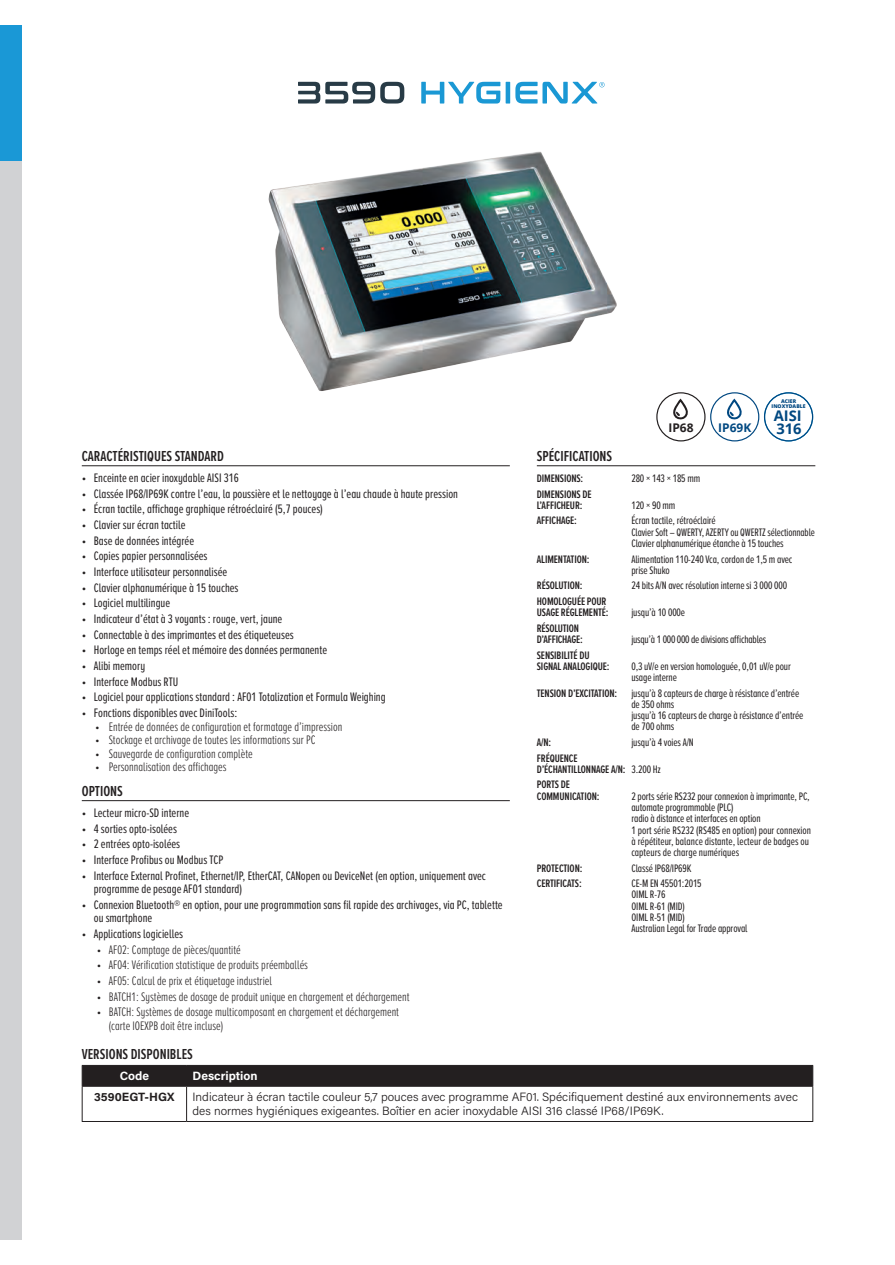
<style>
.page{position:relative;width:895px;height:1265px;background:#fff}
.page>*{position:absolute;margin:0;border:0;box-sizing:border-box;transform-origin:0 0}
.t1{font:600 15px "Proxima Nova A Ex Cn";color:#231f20}
.t2{font:700 14.7px/12.8px "Open Sans";color:#004881}
.t3{font:12.75px/13.5px "Proxima Nova A Ex Cn";color:#231f20}
.t4{font:300 12.75px/13.5px "Proxima Nova A Ex Cn";color:#231f20}
.t5{font:300 12px/14.4px "Acumin Pro";color:#231f20}
.t6{font:700 12px "Acumin Pro";color:#fff}
.t7{font:700 12px "Acumin Pro";color:#231f20}
.t8{font:700 12px "Open Sans";color:#004881}
.t9{font:700 12px "Open Sans";color:#231f20}
.t10{font:11.25px/11.2px "Proxima Nova A Ex Cn";letter-spacing:-.01em;color:#231f20}
.t11{font:600 11.25px/11.2px "Proxima Nova A Ex Cn";letter-spacing:-.01em;color:#231f20}
.t12{font:800 5.1px/5.2px "Open Sans";color:#004881;text-align:center}
.s1{font-weight:400}
</style>
<div class="page">
<img style="left:268px;top:151px;width:349px;height:240px">
<div style="left:656px;top:392px;width:49px;height:49px;border:1px solid #231f20;border-radius:50%"></div>
<svg style="left:673px;top:398px;width:15px;height:22px"></svg>
<div style="left:710px;top:392px;width:49px;height:49px;border:1px solid #004881;border-radius:50%"></div>
<svg style="left:727px;top:398px;width:15px;height:22px"></svg>
<svg style="left:298px;top:82px;width:106px;height:21px"></svg>
<svg style="left:421px;top:82px;width:79px;height:21px"></svg>
<div style="left:505px;top:82px;width:5px;height:21px;background:#1a98d4"></div>
<svg style="left:515px;top:82px;width:89px;height:21px"></svg>
<hr style="left:82px;top:465px;width:427px;height:1px;background:#231f20">
<hr style="left:82px;top:800px;width:427px;height:1px;background:#231f20">
<hr style="left:536px;top:465px;width:279px;height:1px;background:#231f20">
<hr style="left:82px;top:1064px;width:104px;height:1px;background:#231f20">
<hr style="left:186px;top:1064px;width:627px;height:1px;background:#231f20">
<div style="left:82px;top:1065px;width:731px;height:20px;background:#231f20"></div>
<hr style="left:82px;top:1085px;width:104px;height:1px;background:#231f20">
<hr style="left:82px;top:1086px;width:1px;height:35px;background:#231f20">
<hr style="left:186px;top:1085px;width:627px;height:1px;background:#231f20">
<hr style="left:812px;top:1086px;width:1px;height:35px;background:#231f20">
<hr style="left:186px;top:1086px;width:1px;height:35px;background:#231f20">
<hr style="left:82px;top:1121px;width:104px;height:1px;background:#231f20">
<hr style="left:186px;top:1121px;width:627px;height:1px;background:#231f20">
<div style="left:763px;top:392px;width:50px;height:49px;border:1px solid #004881;border-radius:50%"></div>
<div style="left:0;top:160px;width:21px;height:1079px;background:#d1d2d4"></div>
<div style="left:0;top:25px;width:21px;height:136px;background:#1a98d6"></div>
<p class="t1" style="left:82px;top:445px;width:144px">CARACTÉRISTIQUES STANDARD</p>
<p class="t3" style="left:82px;top:470px;width:158px">• Enceinte en acier inoxydable AISI 316</p>
<p class="t3" style="left:82px;top:486px;width:377px">• Classée IP68/IP69K contre l’eau, la poussière et le nettoyage à l’eau chaude à haute pression</p>
<p class="t3" style="left:82px;top:502px;width:243px">• Écran tactile, affichage graphique rétroéclairé (5,7 pouces)</p>
<p class="t3" style="left:82px;top:517px;width:105px">• Clavier sur écran tactile</p>
<p class="t3" style="left:82px;top:533px;width:114px">• Base de données intégrée</p>
<p class="t3" style="left:82px;top:549px;width:127px">• Copies papier personnalisées</p>
<p class="t3" style="left:82px;top:564px;width:147px">• Interface utilisateur personnalisée</p>
<p class="t3" style="left:82px;top:580px;width:158px">• Clavier alphanumérique à 15 touches</p>
<p class="t3" style="left:82px;top:596px;width:90px">• Logiciel multilingue</p>
<p class="t3" style="left:82px;top:611px;width:202px">• Indicateur d’état à 3 voyants : rouge, vert, jaune</p>
<p class="t3" style="left:82px;top:627px;width:213px">• Connectable à des imprimantes et des étiqueteuses</p>
<p class="t3" style="left:82px;top:643px;width:247px">• Horloge en temps réel et mémoire des données permanente</p>
<p class="t3" style="left:82px;top:658px;width:65px">• Alibi memory</p>
<p class="t3" style="left:82px;top:674px;width:98px">• Interface Modbus RTU</p>
<p class="t3" style="left:82px;top:690px;width:305px">• Logiciel pour applications standard : AF01 Totalization et Formula Weighing</p>
<p class="t3" style="left:82px;top:705px;width:157px">• Fonctions disponibles avec DiniTools:</p>
<p class="t4" style="left:95px;top:719px;width:248px">• Entrée de données de configuration et formatage d’impression</p>
<p class="t4" style="left:95px;top:732px;width:221px">• Stockage et archivage de toutes les informations sur PC</p>
<p class="t4" style="left:95px;top:746px;width:159px">• Sauvegarde de configuration complète</p>
<p class="t4" style="left:95px;top:759px;width:133px">• Personnalisation des affichages</p>
<p class="t1" style="left:82px;top:780px;width:43px">OPTIONS</p>
<p class="t3" style="left:82px;top:805px;width:109px">• Lecteur micro-SD interne</p>
<p class="t3" style="left:82px;top:821px;width:97px">• 4 sorties opto-isolées</p>
<p class="t3" style="left:82px;top:836px;width:100px">• 2 entrées opto-isolées</p>
<p class="t3" style="left:82px;top:852px;width:143px">• Interface Profibus ou Modbus TCP</p>
<p class="t3" style="left:94px;top:868px;width:393px;text-indent:-12px">• Interface External Profinet, Ethernet/IP, EtherCAT, CANopen ou DeviceNet (en option, uniquement avec programme de pesage AF01 standard)</p>
<p class="t3" style="left:94px;top:897px;width:410px;text-indent:-12px">• Connexion Bluetooth® en option, pour une programmation sans fil rapide des archivages, via PC, tablette ou smartphone</p>
<p class="t3" style="left:82px;top:926px;width:103px">• Applications logicielles</p>
<p class="t4" style="left:97px;top:942px;width:145px">• AF02: Comptage de pièces/quantité</p>
<p class="t4" style="left:97px;top:957px;width:213px">• AF04: Vérification statistique de produits préemballés</p>
<p class="t4" style="left:97px;top:973px;width:177px">• AF05: Calcul de prix et étiquetage industriel</p>
<p class="t4" style="left:97px;top:989px;width:314px">• BATCH1: Systèmes de dosage de produit unique en chargement et déchargement</p>
<p class="t4" style="left:109px;top:1004px;width:292px;text-indent:-12px">• BATCH: Systèmes de dosage multicomposant en chargement et déchargement (carte IOEXPB doit être incluse)</p>
<p class="t9" style="left:668px;top:419px;width:27px">IP68</p>
<p class="t8" style="left:718px;top:419px;width:35px">IP69K</p>
<p class="t12" style="left:771px;top:398px;width:36px">ACIER<br>INOXYDABLE</p>
<p class="t2" style="left:773px;top:409px;width:29px">AISI<br>316</p>
<p class="t1" style="left:536px;top:445px;width:77px">SPÉCIFICATIONS</p>
<p class="t11" style="left:536px;top:472px;width:48px">DIMENSIONS:</p>
<p class="t10" style="left:631px;top:472px;width:70px">280 × 143 × 185 mm</p>
<p class="t11" style="left:536px;top:488px;width:56px">DIMENSIONS DE<br>L’AFFICHEUR:</p>
<p class="t10" style="left:631px;top:499px;width:45px">120 × 90 mm</p>
<p class="t11" style="left:536px;top:515px;width:42px">AFFICHAGE:</p>
<p class="t10" style="left:631px;top:514px;width:185px">Écran tactile, rétroéclairé<br>Clavier Soft – QWERTY, AZERTY ou QWERTZ sélectionnable<br>Clavier alphanumérique étanche à 15 touches</p>
<p class="t11" style="left:536px;top:553px;width:54px">ALIMENTATION:</p>
<p class="t10" style="left:631px;top:552px;width:163px">Alimentation 110-240 Vca, cordon de 1,5 m avec prise Shuko</p>
<p class="t11" style="left:536px;top:579px;width:47px">RÉSOLUTION:</p>
<p class="t10" style="left:631px;top:579px;width:157px">24 bits A/N avec résolution interne si 3 000 000</p>
<p class="t11" style="left:536px;top:595px;width:73px">HOMOLOGUÉE POUR<br>USAGE RÉGLEMENTÉ:</p>
<p class="t10" style="left:631px;top:606px;width:55px">jusqu’à 10 000e</p>
<p class="t11" style="left:536px;top:622px;width:47px">RÉSOLUTION<br>D’AFFICHAGE:</p>
<p class="t11" style="left:536px;top:649px;width:74px">SENSIBILITÉ DU<br>SIGNAL ANALOGIQUE:</p>
<p class="t10" style="left:631px;top:633px;width:136px">jusqu’à 1 000 000 de divisions affichables</p>
<p class="t10" style="left:631px;top:660px;width:161px">0,3 uV/e en version homologuée, 0,01 uV/e pour usage interne</p>
<p class="t11" style="left:536px;top:687px;width:82px">TENSION D’EXCITATION:</p>
<p class="t10" style="left:631px;top:687px;width:173px">jusqu’à 8 capteurs de charge à résistance d’entrée de 350 ohms<br>jusqu’à 16 capteurs de charge à résistance d’entrée de 700 ohms</p>
<p class="t11" style="left:536px;top:736px;width:16px">A/N:</p>
<p class="t10" style="left:631px;top:736px;width:64px">jusqu’à 4 voies A/N</p>
<p class="t11" style="left:536px;top:752px;width:126px">FRÉQUENCE<br>D’ÉCHANTILLONNAGE A/N: <span class="s1">3.200 Hz</span></p>
<p class="t11" style="left:536px;top:778px;width:64px">PORTS DE<br>COMMUNICATION:</p>
<p class="t10" style="left:631px;top:790px;width:181px">2 ports série RS232 pour connexion à imprimante, PC, automate programmable (PLC)<br>radio à distance et interfaces en option<br>1 port série RS232 (RS485 en option) pour connexion à répétiteur, balance distante, lecteur de badges ou capteurs de charge numériques</p>
<p class="t11" style="left:536px;top:861px;width:47px">PROTECTION:</p>
<p class="t10" style="left:631px;top:861px;width:62px">Classé IP68/IP69K</p>
<p class="t11" style="left:536px;top:877px;width:46px">CERTIFICATS:</p>
<p class="t10" style="left:631px;top:877px;width:118px">CE-M EN 45501:2015<br>OIML R-76<br>OIML R-61 (MID)<br>OIML R-51 (MID)<br>Australian Legal for Trade approval</p>
<p class="t1" style="left:82px;top:1043px;width:113px">VERSIONS DISPONIBLES</p>
<p class="t6" style="left:120px;top:1067px;width:31px">Code</p>
<p class="t6" style="left:192px;top:1067px;width:66px">Description</p>
<p class="t7" style="left:94px;top:1088px;width:82px">3590EGT-HGX</p>
<p class="t5" style="left:192px;top:1089px;width:606px">Indicateur à écran tactile couleur 5,7 pouces avec programme AF01. Spécifiquement destiné aux environnements avec des normes hygiéniques exigeantes. Boîtier en acier inoxydable AISI 316 classé IP68/IP69K.</p>
</div>
